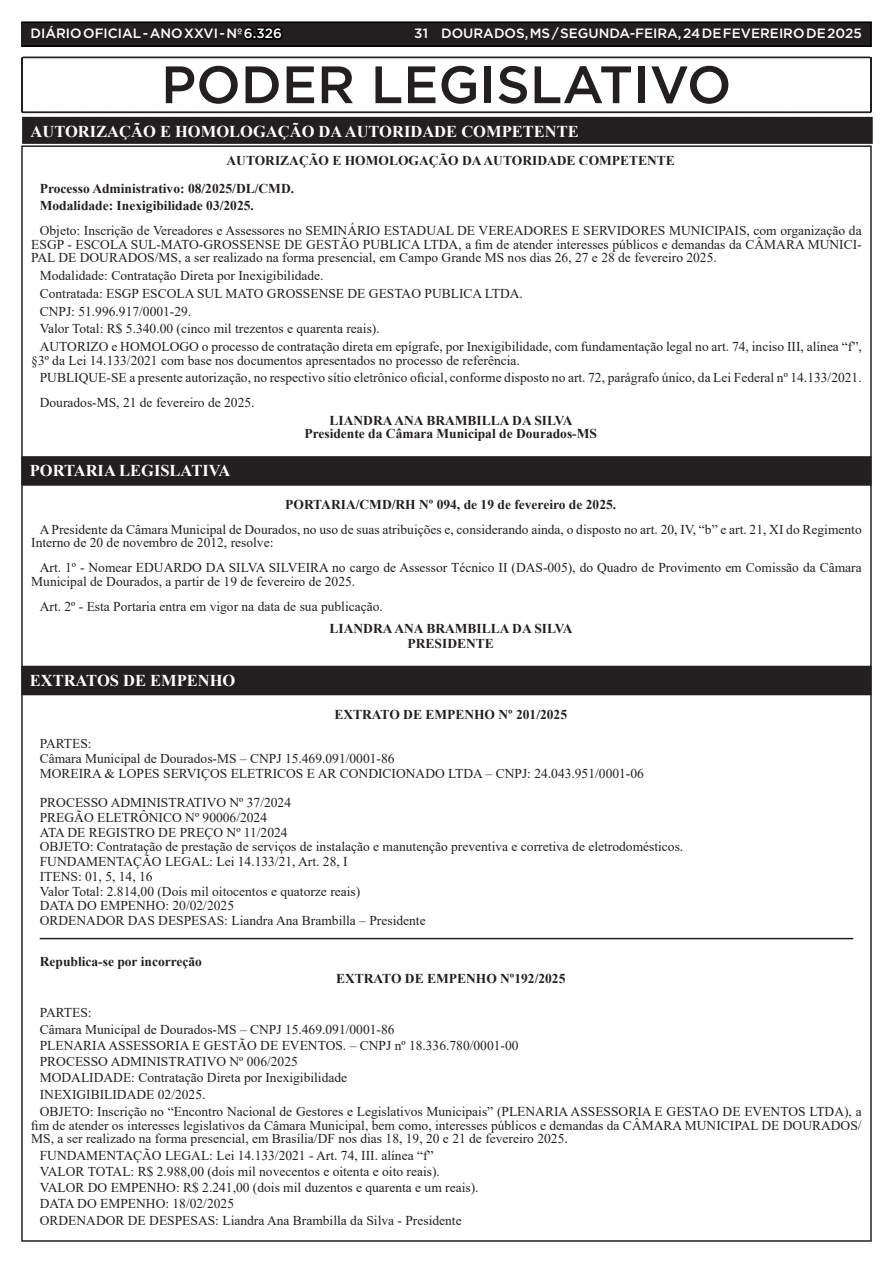
<style>
.page{position:relative;width:893px;height:1263px;background:#fff}
.page>*{position:absolute;margin:0;border:0;box-sizing:border-box;transform-origin:0 0}
.t1{font:500 52.5px "Gotham";color:#231f20}
.TEXTO{font:700 16.5px "Times New Roman";color:#fff}
.TEXTO-2{font:13.5px/13.5px "Times New Roman";color:#231f20}
.TEXTO-3{font:700 13.5px "Times New Roman";color:#231f20}
.t2{font:500 13.5px "Gotham";color:#fff}
.s1{color:#000}
</style>
<div class="page">
<div style="left:21px;top:22px;width:850px;height:24px;background:#231f20"></div>
<div style="left:21px;top:21px;width:851px;height:26px;border:2px solid #000"></div>
<div style="left:24px;top:119px;width:847px;height:23px;background:#231f20"></div>
<div style="left:22px;top:117px;width:851px;height:27px;border:4px solid #231f20"></div>
<hr style="left:40px;top:938px;width:813px;height:1px;background:#231f20">
<div style="left:23px;top:458px;width:846px;height:26px;background:#231f20"></div>
<div style="left:21px;top:456px;width:850px;height:30px;border:4px solid #231f20"></div>
<div style="left:23px;top:668px;width:846px;height:25px;background:#231f20"></div>
<div style="left:21px;top:666px;width:850px;height:29px;border:4px solid #231f20"></div>
<svg style="left:21px;top:56px;width:851px;height:57px"></svg>
<p class="t2" style="left:31px;top:25px;width:253px">DIÁRIO OFICIAL - ANO XXVI - Nº <span class="s1">6.326</span></p>
<p class="t2" style="left:414px;top:25px;width:449px">31 DOURADOS, MS / SEGUNDA-FEIRA, 24 DE FEVEREIRO DE 2025</p>
<p class="t1" style="left:161px;top:50px;width:572px">PODER LEGISLATIVO</p>
<p class="TEXTO" style="left:31px;top:119px;width:550px">AUTORIZAÇÃO E HOMOLOGAÇÃO DA AUTORIDADE COMPETENTE</p>
<p class="TEXTO-3" style="left:226px;top:150px;width:450px">AUTORIZAÇÃO E HOMOLOGAÇÃO DA AUTORIDADE COMPETENTE</p>
<p class="TEXTO-3" style="left:40px;top:178px;width:256px">Processo Administrativo: 08/2025/DL/CMD.</p>
<p class="TEXTO-3" style="left:40px;top:196px;width:216px">Modalidade: Inexigibilidade 03/2025.</p>
<p class="TEXTO-2" style="left:31px;top:224px;width:832px;text-align:justify;text-indent:9px">Objeto: Inscrição de Vereadores e Assessores no SEMINÁRIO ESTADUAL DE VEREADORES E SERVIDORES MUNICIPAIS, com organização da ESGP - ESCOLA SUL-MATO-GROSSENSE DE GESTÃO PUBLICA LTDA, a fim de atender interesses públicos e demandas da CÂMARA MUNICI-PAL DE DOURADOS/MS, a ser realizado na forma presencial, em Campo Grande MS nos dias 26, 27 e 28 de fevereiro 2025.</p>
<p class="TEXTO-2" style="left:40px;top:268px;width:285px">Modalidade: Contratação Direta por Inexigibilidade.</p>
<p class="TEXTO-2" style="left:40px;top:286px;width:485px">Contratada: ESGP ESCOLA SUL MATO GROSSENSE DE GESTAO PUBLICA LTDA.</p>
<p class="TEXTO-2" style="left:40px;top:304px;width:153px">CNPJ: 51.996.917/0001-29.</p>
<p class="TEXTO-2" style="left:40px;top:322px;width:341px">Valor Total: R$ 5.340.00 (cinco mil trezentos e quarenta reais).</p>
<p class="TEXTO-2" style="left:31px;top:339px;width:832px;text-indent:9px">AUTORIZO e HOMOLOGO o processo de contratação direta em epígrafe, por Inexigibilidade, com fundamentação legal no art. 74, inciso III, alínea “f”, §3º da Lei 14.133/2021 com base nos documentos apresentados no processo de referência.</p>
<p class="TEXTO-2" style="left:40px;top:371px;width:823px">PUBLIQUE-SE a presente autorização, no respectivo sítio eletrônico oficial, conforme disposto no art. 72, parágrafo único, da Lei Federal nº 14.133/2021.</p>
<p class="TEXTO-2" style="left:40px;top:396px;width:216px">Dourados-MS, 21 de fevereiro de 2025.</p>
<p class="TEXTO-3" style="left:330px;top:411px;width:245px">LIANDRA ANA BRAMBILLA DA SILVA</p>
<p class="TEXTO-3" style="left:304px;top:424px;width:294px">Presidente da Câmara Municipal de Dourados-MS</p>
<p class="TEXTO" style="left:30px;top:459px;width:202px">PORTARIA LEGISLATIVA</p>
<p class="TEXTO-3" style="left:285px;top:495px;width:332px">PORTARIA/CMD/RH Nº 094, de 19 de fevereiro de 2025.</p>
<p class="TEXTO-2" style="left:31px;top:522px;width:832px;text-indent:9px">A Presidente da Câmara Municipal de Dourados, no uso de suas atribuições e, considerando ainda, o disposto no art. 20, IV, “b” e art. 21, XI do Regimento<br>Interno de 20 de novembro de 2012, resolve:</p>
<p class="TEXTO-2" style="left:31px;top:561px;width:832px;text-indent:9px">Art. 1º - Nomear EDUARDO DA SILVA SILVEIRA no cargo de Assessor Técnico II (DAS-005), do Quadro de Provimento em Comissão da Câmara<br>Municipal de Dourados, a partir de 19 de fevereiro de 2025.</p>
<p class="TEXTO-2" style="left:40px;top:599px;width:345px">Art. 2º - Esta Portaria entra em vigor na data de sua publicação.</p>
<p class="TEXTO-3" style="left:330px;top:619px;width:245px">LIANDRA ANA BRAMBILLA DA SILVA</p>
<p class="TEXTO-3" style="left:408px;top:633px;width:88px">PRESIDENTE</p>
<p class="TEXTO" style="left:30px;top:668px;width:207px">EXTRATOS DE EMPENHO</p>
<p class="TEXTO-3" style="left:334px;top:704px;width:234px">EXTRATO DE EMPENHO Nº 201/2025</p>
<p class="TEXTO-2" style="left:40px;top:736px;width:53px">PARTES:</p>
<p class="TEXTO-2" style="left:40px;top:751px;width:356px">Câmara Municipal de Dourados-MS – CNPJ 15.469.091/0001-86</p>
<p class="TEXTO-2" style="left:40px;top:766px;width:606px">MOREIRA &amp; LOPES SERVIÇOS ELETRICOS E AR CONDICIONADO LTDA – CNPJ: 24.043.951/0001-06</p>
<p class="TEXTO-2" style="left:40px;top:795px;width:253px">PROCESSO ADMINISTRATIVO Nº 37/2024</p>
<p class="TEXTO-2" style="left:40px;top:810px;width:229px">PREGÃO ELETRÔNICO Nº 90006/2024</p>
<p class="TEXTO-2" style="left:40px;top:825px;width:249px">ATA DE REGISTRO DE PREÇO Nº 11/2024</p>
<p class="TEXTO-2" style="left:40px;top:840px;width:645px">OBJETO: Contratação de prestação de serviços de instalação e manutenção preventiva e corretiva de eletrodomésticos.</p>
<p class="TEXTO-2" style="left:40px;top:854px;width:309px">FUNDAMENTAÇÃO LEGAL: Lei 14.133/21, Art. 28, I</p>
<p class="TEXTO-2" style="left:40px;top:869px;width:114px">ITENS: 01, 5, 14, 16</p>
<p class="TEXTO-2" style="left:40px;top:884px;width:322px">Valor Total: 2.814,00 (Dois mil oitocentos e quatorze reais)</p>
<p class="TEXTO-2" style="left:40px;top:899px;width:196px">DATA DO EMPENHO: 20/02/2025</p>
<p class="TEXTO-2" style="left:40px;top:913px;width:387px">ORDENADOR DAS DESPESAS: Liandra Ana Brambilla – Presidente</p>
<p class="TEXTO-3" style="left:40px;top:951px;width:164px">Republica-se por incorreção</p>
<p class="TEXTO-3" style="left:336px;top:969px;width:231px">EXTRATO DE EMPENHO Nº192/2025</p>
<p class="TEXTO-2" style="left:40px;top:1006px;width:53px">PARTES:</p>
<p class="TEXTO-2" style="left:40px;top:1022px;width:356px">Câmara Municipal de Dourados-MS – CNPJ 15.469.091/0001-86</p>
<p class="TEXTO-2" style="left:40px;top:1038px;width:480px">PLENARIA ASSESSORIA E GESTÃO DE EVENTOS. – CNPJ nº 18.336.780/0001-00</p>
<p class="TEXTO-2" style="left:40px;top:1054px;width:260px">PROCESSO ADMINISTRATIVO Nº 006/2025</p>
<p class="TEXTO-2" style="left:40px;top:1071px;width:309px">MODALIDADE: Contratação Direta por Inexigibilidade</p>
<p class="TEXTO-2" style="left:40px;top:1087px;width:167px">INEXIGIBILIDADE 02/2025.</p>
<p class="TEXTO-2" style="left:31px;top:1105px;width:832px;text-align:justify;text-indent:9px">OBJETO: Inscrição no “Encontro Nacional de Gestores e Legislativos Municipais” (PLENARIA ASSESSORIA E GESTAO DE EVENTOS LTDA), a fim de atender os interesses legislativos da Câmara Municipal, bem como, interesses públicos e demandas da CÂMARA MUNICIPAL DE DOURADOS/ MS, a ser realizado na forma presencial, em Brasília/DF nos dias 18, 19, 20 e 21 de fevereiro 2025.</p>
<p class="TEXTO-2" style="left:40px;top:1148px;width:395px">FUNDAMENTAÇÃO LEGAL: Lei 14.133/2021 - Art. 74, III. alínea “f”</p>
<p class="TEXTO-2" style="left:40px;top:1164px;width:402px">VALOR TOTAL: R$ 2.988,00 (dois mil novecentos e oitenta e oito reais).</p>
<p class="TEXTO-2" style="left:40px;top:1180px;width:440px">VALOR DO EMPENHO: R$ 2.241,00 (dois mil duzentos e quarenta e um reais).</p>
<p class="TEXTO-2" style="left:40px;top:1197px;width:196px">DATA DO EMPENHO: 18/02/2025</p>
<p class="TEXTO-2" style="left:40px;top:1213px;width:423px">ORDENADOR DE DESPESAS: Liandra Ana Brambilla da Silva - Presidente</p>
</div>
